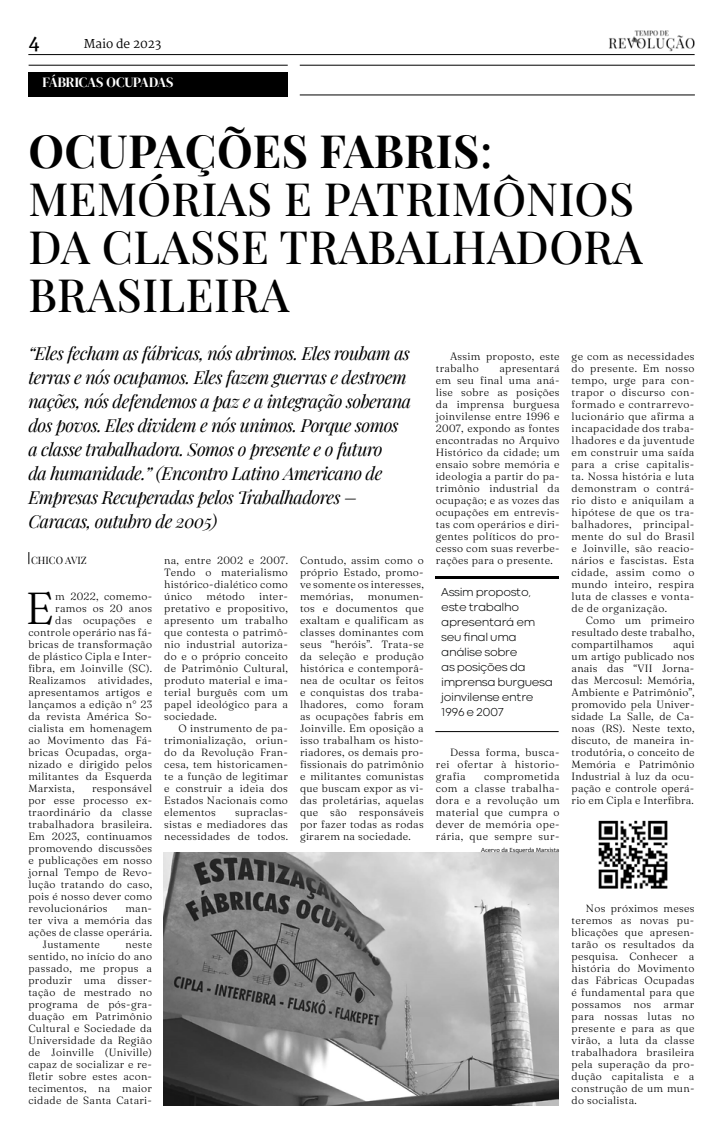
<style>
.page{position:relative;width:723px;height:1134px;background:#fff}
.page>*{position:absolute;margin:0;border:0;box-sizing:border-box;transform-origin:0 0}
.t1{font:500 45px/48px "Playfair Display";letter-spacing:.01em;color:#000}
.t2{font:300 44.8px "Fraunces 9 pt";color:#000}
.t3{font:italic 18px/24px "Playfair Display";letter-spacing:-.03em;color:#000}
.t4{font:700 18px "Martel";color:#000}
.t5{font:14px "DM Serif Display";letter-spacing:-.01em;color:#fff}
.t6{font:300 12px/15px "Codec Cold";letter-spacing:-.03em;color:#010202}
.t7{font:12px "Martel";color:#000}
.t8{font:300 10.5px/12px "Fraunces 9 pt";letter-spacing:.03em;color:#000;text-align:justify}
.t9{font:10px "Playfair Display";color:#000}
.t10{font:6.3px "Candara";color:#000}
.s1{font-weight:700}
</style>
<div class="page">
<hr style="left:28px;top:54px;width:666px;height:1px;background:#000">
<img style="left:609px;top:30px;width:85px;height:22px">
<hr style="left:29px;top:65px;width:259px;height:1px;background:#000">
<hr style="left:300px;top:65px;width:395px;height:1px;background:#000">
<hr style="left:300px;top:95px;width:395px;height:1px;background:#000">
<div style="left:28px;top:72px;width:259px;height:24px;background:#000"></div>
<img style="left:164px;top:852px;width:395px;height:254px">
<hr style="left:435px;top:731px;width:124px;height:1px;background:#000">
<hr style="left:435px;top:576px;width:124px;height:2px;background:#000">
<img style="left:598px;top:820px;width:70px;height:69px">
<svg style="left:28px;top:552px;width:1px;height:12px"></svg>
<h3 class="t4" style="left:28px;top:31px;width:13px">4</h3>
<p class="t7" style="left:84px;top:37px;width:79px">Maio de 2023</p>
<h3 class="t5" style="left:43px;top:74px;width:133px">FÁBRICAS OCUPADAS</h3>
<h1 class="t1" style="left:28px;top:123px;width:616px"><span class="s1">OCUPAÇÕES FABRIS</span>:<br>MEMÓRIAS E PATRIMÔNIOS<br>DA CLASSE TRABALHADORA<br>BRASILEIRA</h1>
<p class="t3" style="left:28px;top:340px;width:384px">“Eles fecham as fábricas, nós abrimos. Eles roubam as terras e nós ocupamos. Eles fazem guerras e destroem nações, nós defendemos a paz e a integração soberana dos povos. Eles dividem e nós unimos. Porque somos a classe trabalhadora. Somos o presente e o futuro<br>da humanidade.” (Encontro Latino Americano de Empresas Recuperadas pelos Trabalhadores – Caracas, outubro de 2005)</p>
<p class="t8" style="left:572px;top:350px;width:124px">ge com as necessidades do presente. Em nosso tempo, urge para con&shy;trapor o discurso con&shy;formado e contrarrevo&shy;lucionário que afirma a incapacidade dos traba&shy;lhadores e da juventude em construir uma saída para a crise capitalis&shy;ta. Nossa história e luta demonstram o contrá&shy;rio disto e aniquilam a hipótese de que os tra&shy;balhadores, principal&shy;mente do sul do Brasil e Joinville, são reacio&shy;nários e fascistas. Esta cidade, assim como o mundo inteiro, respira luta de classes e vonta&shy;de de organização.</p>
<p class="t8" style="left:572px;top:614px;width:124px;text-indent:14px">Como um primeiro resultado deste trabalho, compartilhamos</p>
<p class="t8" style="left:436px;top:350px;width:125px;text-indent:14px">Assim proposto, este trabalho</p>
<p class="t8" style="left:436px;top:362px;width:125px;text-indent:64px">apresentará em seu final uma aná&shy;lise sobre as posições da imprensa burguesa joinvilense entre 1996 e 2007, expondo as fontes encontradas no Arquivo Histórico da cidade; um ensaio sobre memória e ideologia a partir do pa&shy;trimônio industrial da ocupação; e as vozes das ocupações em entrevis&shy;tas com operários e diri&shy;gentes políticos do pro&shy;cesso com suas reverbe&shy;rações para o presente.</p>
<p class="t8" style="left:300px;top:554px;width:125px">Contudo, assim como o próprio Estado, promo&shy;ve somente os interesses, memórias,</p>
<p class="t8" style="left:164px;top:554px;width:125px">na, entre 2002 e 2007.<br>Tendo o materialismo histórico-dialético como único</p>
<p class="t9" style="left:31px;top:552px;width:57px">CHICO AVIZ</p>
<p class="t6" style="left:441px;top:585px;width:113px">Assim proposto, este trabalho apresentará em seu final uma análise sobre<br>as posições da imprensa burguesa joinvilense entre<br>1996 e 2007</p>
<h2 class="t2" style="left:26px;top:573px;width:30px">E</h2>
<p class="t8" style="left:55px;top:590px;width:98px">m 2022, comemo-</p>
<p class="t8" style="left:206px;top:590px;width:40px">método</p>
<p class="t8" style="left:164px;top:590px;width:125px;text-indent:95px">inter&shy;pretativo e propositivo, apresento um trabalho que contesta o patrimô&shy;nio industrial autoriza&shy;do e o próprio conceito de Patrimônio Cultural, produto material e ima&shy;terial burguês com um papel ideológico para a sociedade.</p>
<p class="t8" style="left:164px;top:722px;width:125px;text-indent:14px">O instrumento de pa&shy;trimonialização, oriun&shy;do da Revolução Fran&shy;cesa, tem historicamen&shy;te a função de legitimar e construir a ideia dos Estados Nacionais como elementos</p>
<p class="t8" style="left:300px;top:590px;width:125px;text-indent:68px">monumen&shy;tos e documentos que exaltam e qualificam as classes dominantes com seus “heróis”. Trata-se da seleção e produção histórica e contemporâ&shy;nea de ocultar os feitos e conquistas dos traba&shy;lhadores, como foram as ocupações fabris em Joinville. Em oposição a isso trabalham os histo&shy;riadores, os demais pro&shy;fissionais do patrimônio e militantes comunistas que buscam expor as vi&shy;das proletárias, aquelas que são responsáveis por fazer todas as rodas girarem na sociedade.</p>
<p class="t8" style="left:55px;top:602px;width:98px">ramos os 20 anos</p>
<p class="t8" style="left:55px;top:614px;width:98px">das ocupações e</p>
<p class="t8" style="left:28px;top:626px;width:125px">controle operário nas fá-</p>
<p class="t8" style="left:28px;top:638px;width:125px">bricas de transformação</p>
<p class="t8" style="left:28px;top:650px;width:125px">de plástico Cipla e Inter-</p>
<p class="t8" style="left:28px;top:662px;width:125px">fibra, em Joinville (SC).</p>
<p class="t8" style="left:28px;top:674px;width:125px">Realizamos atividades,</p>
<p class="t8" style="left:28px;top:686px;width:125px">apresentamos artigos e</p>
<p class="t8" style="left:28px;top:698px;width:125px">lançamos a edição n° 23</p>
<p class="t8" style="left:28px;top:710px;width:125px">da revista América So-</p>
<p class="t8" style="left:28px;top:722px;width:125px">cialista em homenagem</p>
<p class="t8" style="left:28px;top:734px;width:125px">ao Movimento das Fá-</p>
<p class="t8" style="left:28px;top:746px;width:125px">bricas Ocupadas, orga-</p>
<p class="t8" style="left:28px;top:758px;width:125px">nizado e dirigido pelos</p>
<p class="t8" style="left:28px;top:770px;width:125px">militantes da Esquerda</p>
<p class="t8" style="left:28px;top:782px;width:48px">Marxista,</p>
<p class="t8" style="left:572px;top:638px;width:124px;text-indent:101px">aqui um artigo publicado nos anais das “VII Jorna&shy;das Mercosul: Memória, Ambiente e Patrimônio”, promovido pela Univer&shy;sidade La Salle, de Ca&shy;noas (RS). Neste texto, discuto, de maneira in&shy;trodutória, o conceito de Memória e Patrimônio Industrial à luz da ocu&shy;pação e controle operá&shy;rio em Cipla e Interfibra.</p>
<p class="t8" style="left:436px;top:746px;width:125px;text-indent:14px">Dessa forma, busca&shy;rei ofertar à historio&shy;grafia</p>
<p class="t8" style="left:436px;top:770px;width:125px;text-indent:48px">comprometida com a classe trabalha&shy;dora e a revolução um material que cumpra o dever de memória ope&shy;rária, que sempre sur-</p>
<p class="t8" style="left:28px;top:782px;width:125px;text-indent:64px">responsável por esse processo ex&shy;traordinário da classe trabalhadora brasileira.<br>Em 2023, continuamos promovendo discussões e publicações em nosso jornal Tempo de Revo&shy;lução tratando do caso, pois é nosso dever como revolucionários</p>
<p class="t8" style="left:164px;top:806px;width:125px;text-indent:71px">supraclas&shy;sistas e mediadores das necessidades de todos.</p>
<p class="t10" style="left:481px;top:846px;width:80px">Acervo da Esquerda Marxista</p>
<p class="t8" style="left:572px;top:902px;width:124px;text-indent:14px">Nos próximos meses teremos as novas pu&shy;blicações que apresen&shy;tarão os resultados da pesquisa. Conhecer a história do Movimento das Fábricas Ocupadas é fundamental para que possamos nos armar para nossas lutas no presente e para as que virão, a luta da classe trabalhadora brasileira pela superação da pro&shy;dução capitalista e a construção de um mun&shy;do socialista.</p>
<p class="t8" style="left:125px;top:902px;width:28px">man-</p>
<p class="t8" style="left:28px;top:914px;width:125px">ter viva a memória das</p>
<p class="t8" style="left:28px;top:926px;width:125px">ações de classe operária.</p>
<p class="t8" style="left:43px;top:938px;width:59px">Justamente</p>
<p class="t8" style="left:28px;top:938px;width:125px;text-indent:97px">neste sentido, no início do ano passado, me propus a produzir uma disser&shy;tação de mestrado no programa de pós-gra&shy;duação em Patrimônio Cultural e Sociedade da Universidade da Região de Joinville (Univille) capaz de socializar e re&shy;fletir sobre estes acon&shy;tecimentos, na maior cidade de Santa Catari-</p>
</div>
